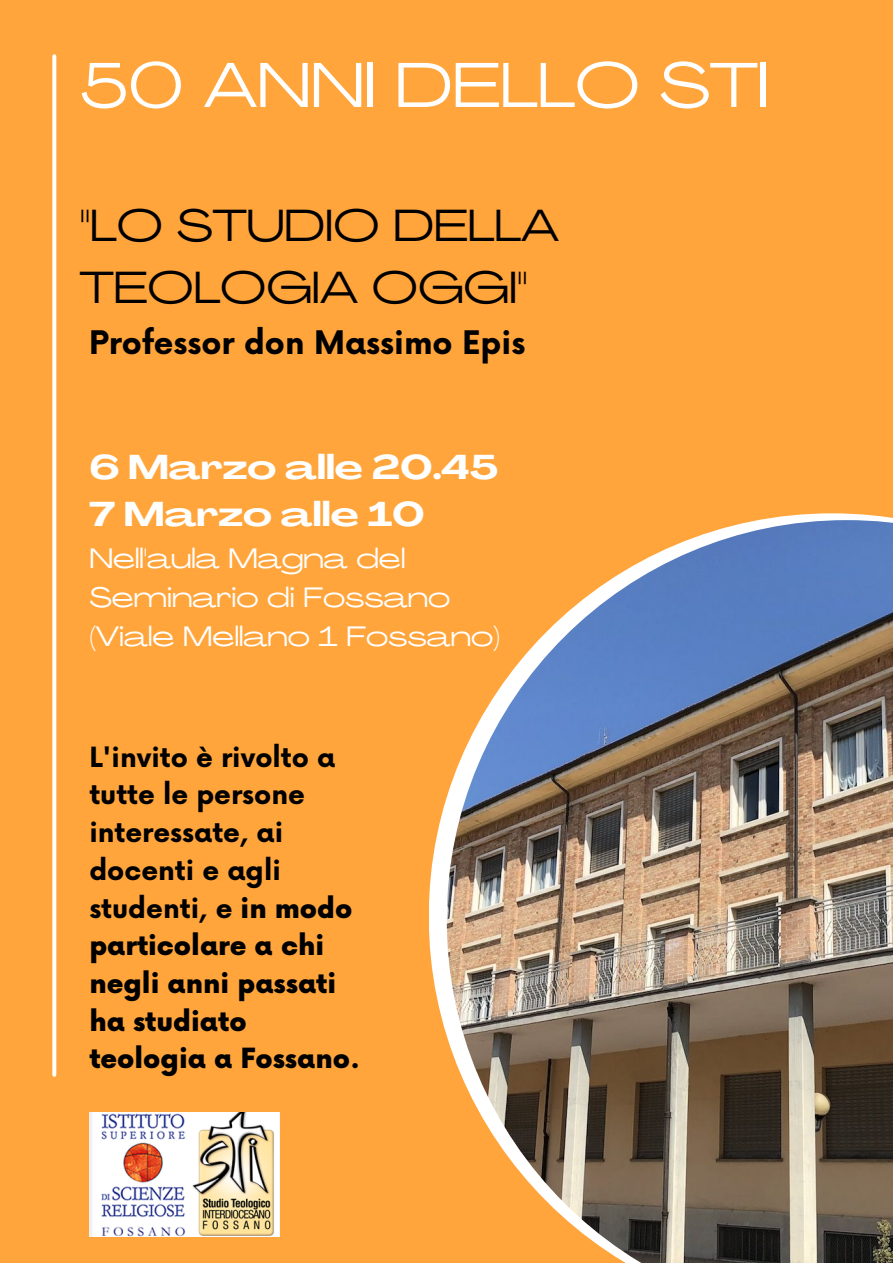
<style>
.page{position:relative;width:893px;height:1263px;background:#ffa53b}
.page>*{position:absolute;margin:0;border:0;box-sizing:border-box;transform-origin:0 0}
.t1{font:62.4px "Agrandir Grand";color:#fff}
.t2{font:44.4px/61.9px "Agrandir Grand";color:#000}
.t3{font:700 33.97px/47.2px "Agrandir Grand";color:#fff}
.t4{font:700 31.65px "Now";color:#000}
.t5{font:27.75px/38.8px "Agrandir Grand";color:#fff}
.t6{font:700 27.15px/37.7px "Now";color:#000}
.s1{font-weight:900}
</style>
<div class="page">
<svg style="left:429px;top:513px;width:464px;height:523px"></svg>
<img style="left:447px;top:520px;width:446px;height:743px">
<svg style="left:52px;top:56px;width:4px;height:1019px;background:#fff6ec"></svg>
<img style="left:89px;top:1112px;width:190px;height:124px">
<h1 class="t1" style="left:80px;top:60px;width:691px">50 ANNI DELLO STI</h1>
<h2 class="t2" style="left:80px;top:199px;width:481px">"LO STUDIO DELLA<br>TEOLOGIA OGGI"</h2>
<p class="t4" style="left:89px;top:326px;width:437px">Professor don Massimo Epis</p>
<p class="t3" style="left:89px;top:447px;width:410px">6 Marzo alle 20.45<br>7 Marzo alle 10</p>
<p class="t5" style="left:89px;top:541px;width:412px">Nell'aula Magna del<br>Seminario di Fossano (Viale Mellano 1 Fossano)</p>
<p class="t6" style="left:89px;top:740px;width:272px">L'invito è rivolto a tutte le persone interessate, ai docenti e agli studenti, e <span class="s1">in modo particolare a chi negli anni passati ha studiato teologia a Fossano.</span></p>
</div>
